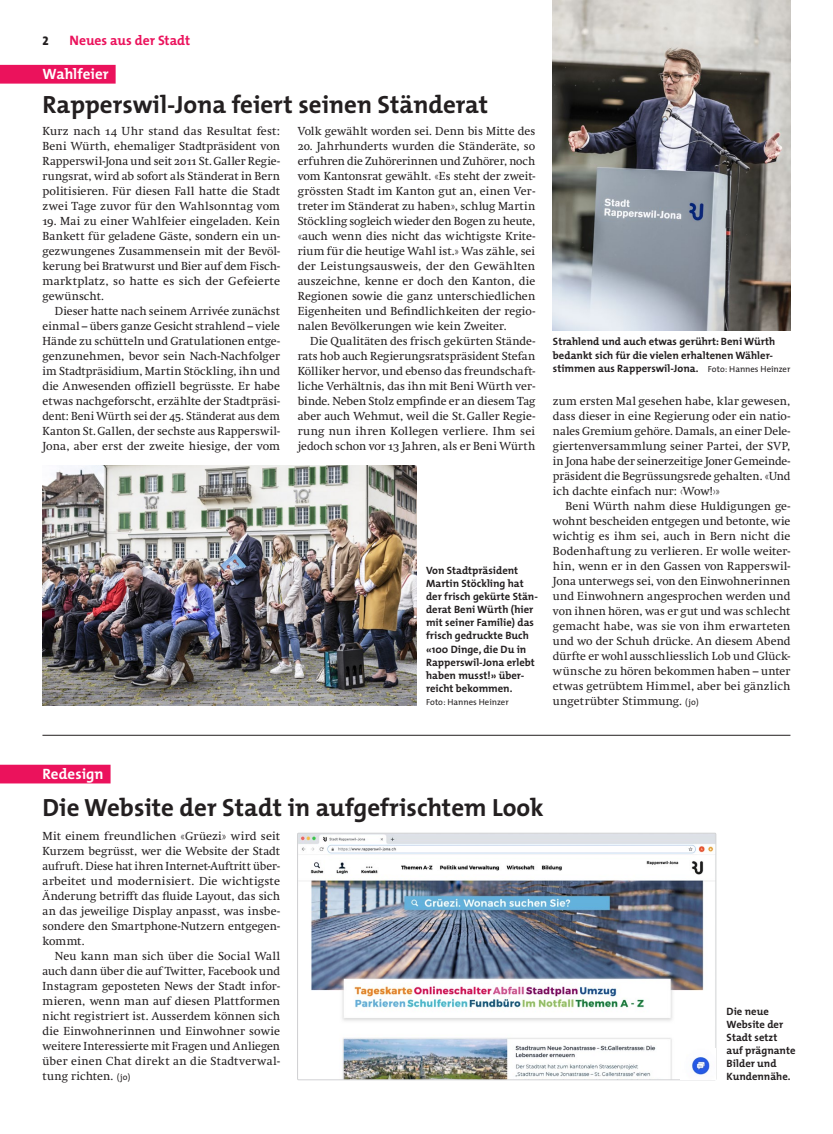
<style>
.page{position:relative;width:833px;height:1134px;background:#fff}
.page>*{position:absolute;margin:0;border:0;box-sizing:border-box;transform-origin:0 0}
.t1{font:700 25px "The Mix";color:#231f20}
.t2{font:700 15px "The Mix";letter-spacing:.005em;color:#fff}
.t3{font:700 13.75px "The Mix";color:#eb125c}
.t4{font:12.5px "The Mix Extra Bold Caps";color:#231f20}
.t5{font:11.88px/15px "Swift Neue LT Pro";letter-spacing:.01em;color:#231f20;text-align:justify}
.t6{font:700 10.62px/13.1px "The Mix";color:#231f20}
.t7{font:8.75px "The Mix";color:#231f20}
.s1{font-weight:400;font-size:8.75px}
.s2{font-family:"The Mix";font-size:8.75px}
</style>
<div class="page">
<div style="left:0;top:765px;width:111px;height:18px;background:#eb125c"></div>
<hr style="left:42px;top:735px;width:748px;height:1px;background:#231f20">
<div style="left:0;top:65px;width:116px;height:19px;background:#eb125c"></div>
<img style="left:553px;top:0;width:237px;height:330px">
<img style="left:42px;top:465px;width:374px;height:240px">
<img style="left:299px;top:835px;width:415px;height:243px">
<div style="left:297px;top:833px;width:419px;height:247px;border:1px solid #d1d2d4"></div>
<img style="left:681px;top:1049px;width:34px;height:30px">
<p class="t4" style="left:43px;top:30px;width:8px">2</p>
<p class="t3" style="left:69px;top:29px;width:122px">Neues aus der Stadt</p>
<p class="t2" style="left:43px;top:61px;width:68px">Wahlfeier</p>
<h1 class="t1" style="left:43px;top:83px;width:447px">Rapperswil-Jona feiert seinen Ständerat</h1>
<p class="t5" style="left:43px;top:123px;width:239px">Kurz nach 14 Uhr stand das Resultat fest:<br>Beni Würth, ehemaliger Stadtpräsident von Rapperswil-Jona und seit 2011 St.Galler Regie&shy;rungsrat, wird ab sofort als Ständerat in Bern politisieren. Für diesen Fall hatte die Stadt zwei Tage zuvor für den Wahlsonntag vom</p>
<p class="t5" style="left:43px;top:213px;width:239px">19. Mai zu einer Wahlfeier eingeladen. Kein Bankett für geladene Gäste, sondern ein un&shy;gezwungenes Zusammensein mit der Bevöl&shy;kerung bei Bratwurst und Bier auf dem Fisch&shy;marktplatz, so hatte es sich der Gefeierte gewünscht.</p>
<p class="t5" style="left:43px;top:303px;width:239px;text-indent:12px">Dieser hatte nach seinem Arrivée zunächst einmal – übers ganze Gesicht strahlend – viele Hände zu schütteln und Gratulationen entge&shy;genzunehmen, bevor sein Nach-Nachfolger im Stadtpräsidium, Martin Stöckling, ihn und die Anwesenden offiziell begrüsste. Er habe etwas nachgeforscht, erzählte der Stadtpräsi&shy;dent: Beni Würth sei der 45. Ständerat aus dem Kanton St.Gallen, der sechste aus Rapperswil-Jona, aber erst der zweite hiesige, der vom</p>
<p class="t5" style="left:298px;top:123px;width:239px">Volk gewählt worden sei. Denn bis Mitte des</p>
<p class="t5" style="left:298px;top:138px;width:239px">20. Jahrhunderts wurden die Ständeräte, so erfuhren die Zuhörerinnen und Zuhörer, noch vom Kantonsrat gewählt. «Es steht der zweit&shy;grössten Stadt im Kanton gut an, einen Ver&shy;treter im Ständerat zu haben», schlug Martin Stöckling sogleich wieder den Bogen zu heute, «auch wenn dies nicht das wichtigste Krite&shy;rium für die heutige Wahl ist.» Was zähle, sei der Leistungsausweis, der den Gewählten auszeichne, kenne er doch den Kanton, die Regionen sowie die ganz unterschiedlichen Eigenheiten und Befindlichkeiten der regio&shy;nalen Bevölkerungen wie kein Zweiter.</p>
<p class="t5" style="left:298px;top:333px;width:239px;text-indent:12px">Die Qualitäten des frisch gekürten Stände&shy;rats hob auch Regierungsratspräsident Stefan Kölliker hervor, und ebenso das freundschaft&shy;liche Verhältnis, das ihn mit Beni Würth ver&shy;binde. Neben Stolz empfinde er an diesem Tag aber auch Wehmut, weil die St.Galler Regie&shy;rung nun ihren Kollegen verliere. Ihm sei jedoch schon vor 13 Jahren, als er Beni Würth</p>
<p class="t6" style="left:426px;top:563px;width:113px">Von Stadtpräsident<br>Martin Stöckling hat der frisch gekürte Stän&shy;derat Beni Würth (hier mit seiner Familie) das frisch gedruckte Buch «100 Dinge, die Du in<br>Rapperswil-Jona erlebt haben musst!» über&shy;reicht bekommen.</p>
<p class="t7" style="left:426px;top:695px;width:84px">Foto: Hannes Heinzer</p>
<p class="t6" style="left:553px;top:335px;width:239px">Strahlend und auch etwas gerührt: Beni Würth bedankt sich für die vielen erhaltenen Wähler&shy;stimmen aus Rapperswil-Jona. <span class="s1">Foto: Hannes Heinzer</span></p>
<p class="t5" style="left:553px;top:393px;width:239px">zum ersten Mal gesehen habe, klar gewesen, dass dieser in eine Regierung oder ein natio&shy;nales Gremium gehöre. Damals, an einer Dele&shy;giertenversammlung seiner Partei, der SVP, in Jona habe der seinerzeitige Joner Gemeinde&shy;präsident die Begrüssungsrede gehalten. «Und ich dachte einfach nur: ‹Wow!›»</p>
<p class="t5" style="left:553px;top:498px;width:239px;text-indent:12px">Beni Würth nahm diese Huldigungen ge&shy;wohnt bescheiden entgegen und betonte, wie wichtig es ihm sei, auch in Bern nicht die Bodenhaftung zu verlieren. Er wolle weiter&shy;hin, wenn er in den Gassen von Rapperswil-Jona unterwegs sei, von den Einwohnerinnen und Einwohnern angesprochen werden und von ihnen hören, was er gut und was schlecht gemacht habe, was sie von ihm erwarteten und wo der Schuh drücke. An diesem Abend dürfte er wohl ausschliesslich Lob und Glück&shy;wünsche zu hören bekommen haben – unter etwas getrübtem Himmel, aber bei gänzlich ungetrübter Stimmung. <span class="s2">(jo)</span></p>
<p class="t2" style="left:43px;top:761px;width:63px">Redesign</p>
<h1 class="t1" style="left:43px;top:787px;width:502px">Die Website der Stadt in aufgefrischtem Look</h1>
<p class="t5" style="left:43px;top:828px;width:239px">Mit einem freundlichen «Grüezi» wird seit Kurzem begrüsst, wer die Website der Stadt aufruft. Diese hat ihren Internet-Auftritt über&shy;arbeitet und modernisiert. Die wichtigste Änderung betrifft das fluide Layout, das sich an das jeweilige Display anpasst, was insbe&shy;sondere den Smartphone-Nutzern entgegen&shy;kommt.</p>
<p class="t5" style="left:43px;top:948px;width:239px;text-indent:12px">Neu kann man sich über die Social Wall auch dann über die auf Twitter, Facebook und Instagram geposteten News der Stadt infor&shy;mieren, wenn man auf diesen Plattformen nicht registriert ist. Ausserdem können sich die Einwohnerinnen und Einwohner sowie weitere Interessierte mit Fragen und Anliegen über einen Chat direkt an die Stadtverwal&shy;tung richten. <span class="s2">(jo)</span></p>
<p class="t6" style="left:726px;top:1004px;width:70px">Die neue<br>Website der<br>Stadt setzt auf prägnante<br>Bilder und<br>Kundennähe.</p>
</div>
